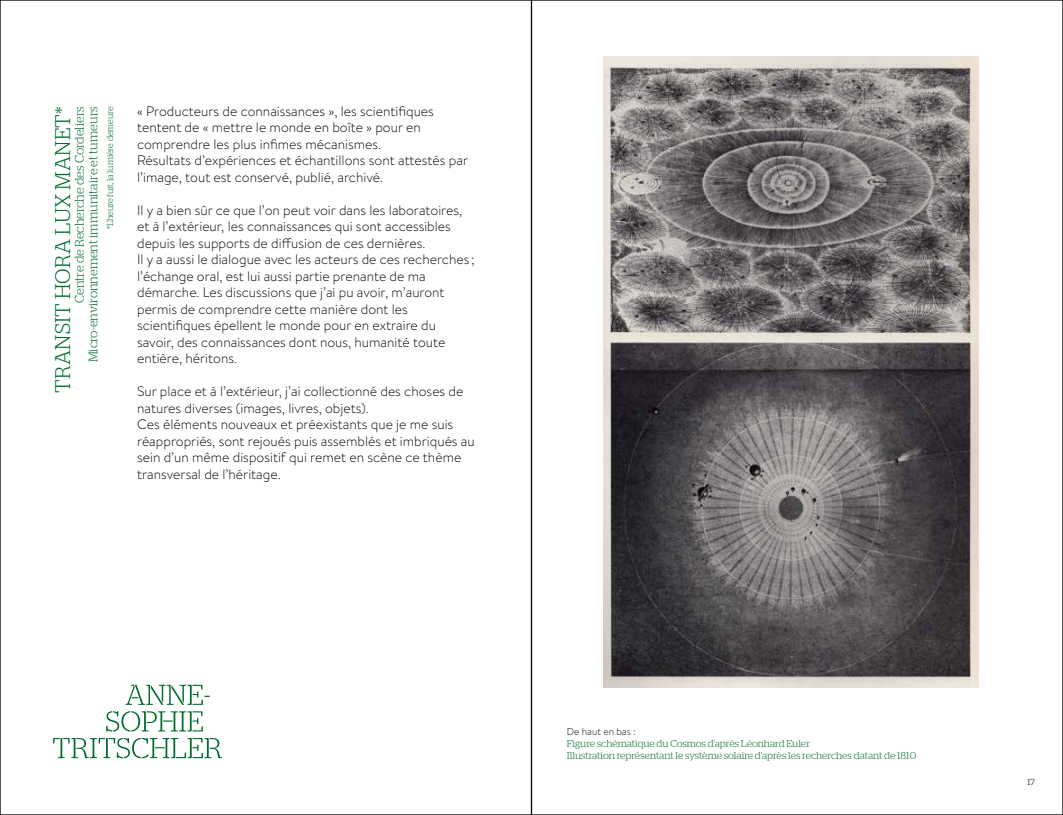
<style>
.page{position:relative;width:1063px;height:815px;background:#fff}
.page>*{position:absolute;margin:0;border:0;box-sizing:border-box;transform-origin:0 0}
.t1{font:300 21.25px "Stag";color:#006b2d}
.t2{font:300 13.75px/16.5px "Brandon Text";color:#000}
.t3{font:300 12.5px/13.8px "Stag Stencil";letter-spacing:-.01em;color:#006b2d;text-align:right}
.t4{font:300 10px/12px "Stag Stencil";letter-spacing:-.005em;color:#006b2d}
.t5{font:300 10px "Brandon Text";color:#000}
.t6{font:300 8.75px "Stag";letter-spacing:-.005em;color:#006b2d}
.t7{font:300 8.75px "Stag Stencil";color:#000}
</style>
<div class="page">
<svg style="left:53px;top:738px;width:169px;height:20px"></svg>
<svg style="left:126px;top:685px;width:84px;height:20px"></svg>
<svg style="left:106px;top:711px;width:97px;height:21px"></svg>
<img style="left:604px;top:57px;width:374px;height:630px">
<h1 class="t1" style="left:51px;top:393px;width:288px;rotate:-90deg">transithoraluxmanet*</h1>
<p class="t3" style="left:72px;top:362px;width:258px;rotate:-90deg">Centre de Recherche des Cordeliers<br>Micro-environnement immunitaire et tumeurs</p>
<p class="t2" style="left:137px;top:102px;width:333px">« Producteurs de connaissances », les scientifiques tentent de « mettre le monde en boîte » pour en comprendre les plus infimes mécanismes.<br>Résultats d’expériences et échantillons sont attestés par l’image, tout est conservé, publié, archivé.</p>
<p class="t6" style="left:105px;top:229px;width:125px;rotate:-90deg">*L'heure fuit, la lumière demeure</p>
<p class="t2" style="left:137px;top:201px;width:339px">Il y a bien sûr ce que l’on peut voir dans les laboratoires, et à l’extérieur, les connaissances qui sont accessibles depuis les supports de diffusion de ces dernières.<br>Il y a aussi le dialogue avec les acteurs de ces recherches ; l’échange oral, est lui aussi partie prenante de ma démarche. Les discussions que j’ai pu avoir, m’auront permis de comprendre cette manière dont les scientifiques épellent le monde pour en extraire du savoir, des connaissances dont nous, humanité toute entière, héritons.</p>
<p class="t2" style="left:137px;top:383px;width:339px">Sur place et à l’extérieur, j’ai collectionné des choses de natures diverses (images, livres, objets).<br>Ces éléments nouveaux et préexistants que je me suis réappropriés, sont rejoués puis assemblés et imbriqués au sein d’un même dispositif qui remet en scène ce thème transversal de l’héritage.</p>
<p class="t5" style="left:567px;top:725px;width:70px">De haut en bas :</p>
<p class="t4" style="left:567px;top:738px;width:351px">Figure schématique du Cosmos d’après Léonhard Euler<br>Illustration représentant le système solaire d’après les recherches datant de 1810</p>
<p class="t7" style="left:1028px;top:777px;width:9px">17</p>
</div>
